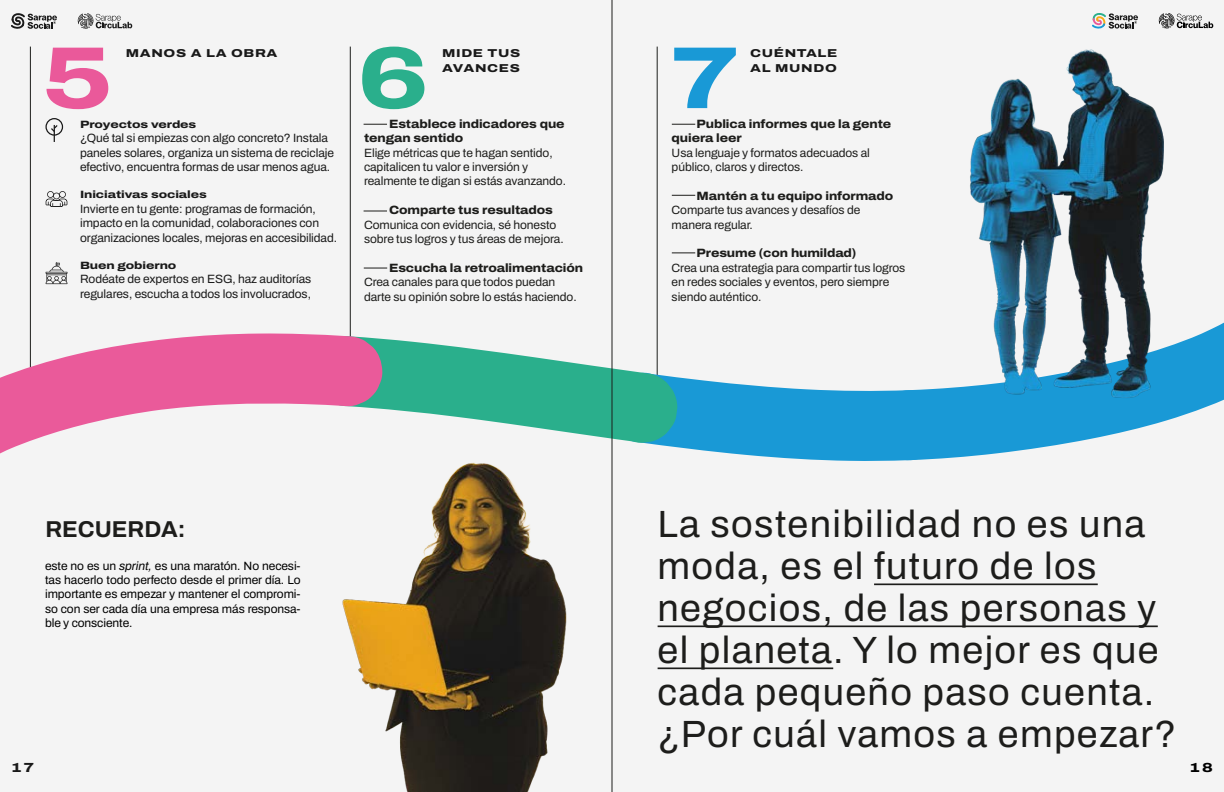
<style>
.page{position:relative;width:1224px;height:792px;background:#f4f4f4}
.page>*{position:absolute;margin:0;border:0;box-sizing:border-box;transform-origin:0 0}
.t1{font:800 88px "Archivo Semi Expanded";color:#ea599a;scale:1.14 1}
.t2{font:800 88px "Archivo Semi Expanded";color:#2aaf8c;scale:1.14 1}
.t3{font:800 88px "Archivo Semi Expanded";color:#1999d6;scale:1.14 1}
.t4{font:38px/42px "Archivo";letter-spacing:.035em;color:#1d1d1b}
.t5{font:700 23px "Archivo";color:#1d1d1b}
.t6{font:800 13.2px "Archivo Semi Expanded";color:#191919;scale:1.14 1}
.t7{font:800 13.2px "Archivo Semi Expanded";color:#000;scale:1.14 1}
.t8{font:12px/14.4px "Archivo";letter-spacing:-.005em;color:#1d1d1b}
.t9{font:12px/14.4px "Archivo";letter-spacing:-.005em;color:#191919}
.t10{font:12px/14.4px "Archivo";letter-spacing:-.005em;color:#000;text-align:justify}
.t11{font:800 12px/14.4px "Archivo Semi Expanded";letter-spacing:-.005em;color:#1d1d1b}
.t12{font:800 11.4px/15px "Archivo Semi Expanded";letter-spacing:.05em;color:#191919;scale:1.14 1}
.t13{font:800 10.6px "Archivo Semi Expanded";letter-spacing:-.005em;color:#191919;scale:1.14 1}
.s1{font-style:italic}
</style>
<div class="page">
<hr style="left:30px;top:47px;width:1px;height:325px;background:#1d1e1b">
<hr style="left:350px;top:47px;width:1px;height:325px;background:#1d1e1b">
<hr style="left:657px;top:47px;width:1px;height:337px;background:#1d1e1b">
<svg style="left:944px;top:322px;width:280px;height:137px;fill:#1999d6"></svg>
<svg style="left:611px;top:377px;width:333px;height:84px"></svg>
<svg style="left:383px;top:336px;width:294px;height:107px;fill:#2aaf8c"></svg>
<svg style="left:0;top:333px;width:383px;height:121px;fill:#ea5a9a"></svg>
<img style="left:965px;top:49px;width:209px;height:349px">
<img style="left:335px;top:453px;width:232px;height:339px">
<svg style="left:11px;top:13px;width:46px;height:16px"></svg>
<svg style="left:78px;top:13px;width:54px;height:16px"></svg>
<svg style="left:1092px;top:13px;width:46px;height:16px"></svg>
<svg style="left:1159px;top:13px;width:54px;height:15px"></svg>
<hr style="left:612px;top:0;width:1px;height:792px;background:#1d1e1b">
<svg style="left:364px;top:124px;width:23px;height:1px"></svg>
<svg style="left:672px;top:124px;width:23px;height:1px"></svg>
<svg style="left:672px;top:195px;width:23px;height:1px"></svg>
<svg style="left:672px;top:253px;width:23px;height:1px"></svg>
<svg style="left:364px;top:211px;width:23px;height:1px"></svg>
<svg style="left:364px;top:268px;width:23px;height:1px"></svg>
<hr style="left:874px;top:583px;width:224px;height:2px;background:#1d1d1b">
<hr style="left:658px;top:625px;width:500px;height:2px;background:#1d1d1b">
<hr style="left:658px;top:667px;width:175px;height:2px;background:#1d1d1b">
<svg style="left:46px;top:191px;width:21px;height:16px"></svg>
<svg style="left:46px;top:262px;width:21px;height:22px"></svg>
<div style="left:45px;top:118px;width:18px;height:18px;border:1px solid #191919;border-radius:50%"></div>
<svg style="left:50px;top:124px;width:9px;height:18px"></svg>
<h1 class="t1" style="left:42px;top:12px;width:64px">5</h1>
<p class="t12" style="left:126px;top:46px;width:135px">MANOS A LA OBRA</p>
<p class="t13" style="left:80px;top:116px;width:103px">Proyectos verdes</p>
<p class="t9" style="left:80px;top:131px;width:255px">¿Qué tal si empiezas con algo concreto? Instala paneles solares, organiza un sistema de reciclaje efectivo, encuentra formas de usar menos agua.</p>
<p class="t13" style="left:80px;top:187px;width:113px">Iniciativas sociales</p>
<p class="t9" style="left:80px;top:201px;width:259px">Invierte en tu gente: programas de formación, impacto en la comunidad, colaboraciones con organizaciones locales, mejoras en accesibilidad.</p>
<p class="t13" style="left:80px;top:257px;width:86px">Buen gobierno</p>
<p class="t9" style="left:80px;top:272px;width:233px">Rodéate de expertos en ESG, haz auditorías regulares, escucha a todos los involucrados,</p>
<h1 class="t2" style="left:358px;top:12px;width:64px">6</h1>
<p class="t12" style="left:442px;top:46px;width:70px">MIDE TUS<br>AVANCES</p>
<p class="t11" style="left:364px;top:116px;width:202px;text-indent:25px">Establece indicadores que tengan sentido</p>
<p class="t8" style="left:364px;top:145px;width:204px">Elige métricas que te hagan sentido, capitalicen tu valor e inversión y realmente te digan si estás avanzando.</p>
<p class="t11" style="left:389px;top:203px;width:165px">Comparte tus resultados</p>
<p class="t8" style="left:364px;top:217px;width:201px">Comunica con evidencia, sé honesto sobre tus logros y tus áreas de mejora.</p>
<p class="t11" style="left:389px;top:260px;width:196px">Escucha la retroalimentación</p>
<p class="t8" style="left:364px;top:275px;width:214px">Crea canales para que todos puedan darte su opinión sobre lo estás haciendo.</p>
<h1 class="t3" style="left:671px;top:12px;width:61px">7</h1>
<p class="t12" style="left:750px;top:46px;width:78px">CUÉNTALE<br>AL MUNDO</p>
<p class="t11" style="left:672px;top:116px;width:221px;text-indent:25px">Publica informes que la gente quiera leer</p>
<p class="t8" style="left:672px;top:145px;width:200px">Usa lenguaje y formatos adecuados al público, claros y directos.</p>
<p class="t11" style="left:697px;top:188px;width:198px">Mantén a tu equipo informado</p>
<p class="t8" style="left:672px;top:203px;width:190px">Comparte tus avances y desafíos de manera regular.</p>
<p class="t11" style="left:697px;top:246px;width:161px">Presume (con humildad)</p>
<p class="t8" style="left:672px;top:260px;width:235px">Crea una estrategia para compartir tus logros en redes sociales y eventos, pero siempre siendo auténtico.</p>
<h3 class="t5" style="left:45px;top:511px;width:142px">RECUERDA:</h3>
<p class="t10" style="left:45px;top:558px;width:257px">este no es un <span class="s1">sprint,</span> es una maratón. No necesi&shy;tas hacerlo todo perfecto desde el primer día. Lo importante es empezar y mantener el compromi&shy;so con ser cada día una empresa más responsa&shy;ble y consciente.</p>
<h2 class="t4" style="left:658px;top:503px;width:520px">La sostenibilidad no es una moda, es el futuro de los negocios, de las personas y el planeta. Y lo mejor es que cada pequeño paso cuenta. ¿Por cuál vamos a empezar?</h2>
<p class="t6" style="left:11px;top:758px;width:21px">17</p>
<p class="t7" style="left:1190px;top:758px;width:22px">18</p>
</div>
